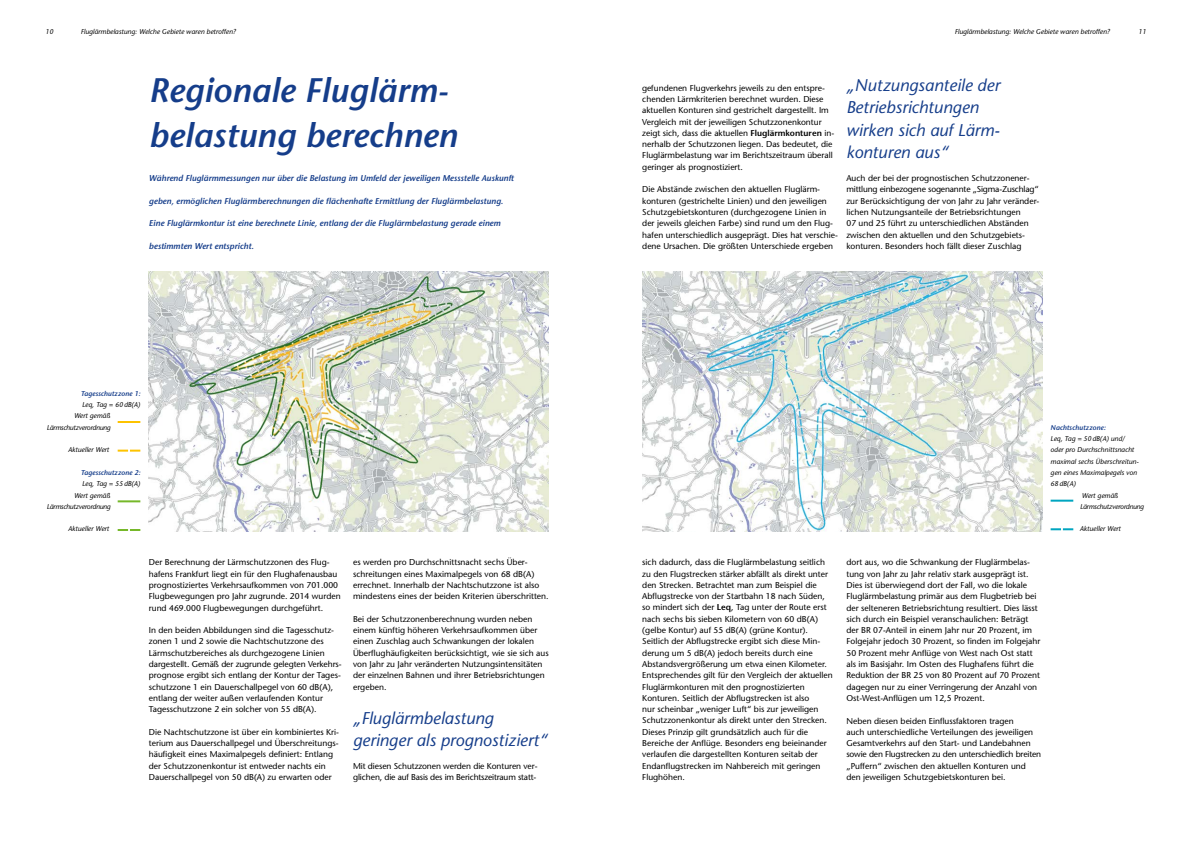
<style>
.page{position:relative;width:1191px;height:842px;background:#fff}
.page>*{position:absolute;margin:0;border:0;box-sizing:border-box;transform-origin:0 0}
.t1{font:italic 600 34px/45.2px "Stone Sans";color:#153d8a}
.t2{font:italic 17px/22.6px "Stone Sans";color:#153d8a}
.t3{font:8.5px/11.3px "Stone Sans";color:#000}
.t4{font:italic 600 8.5px "Stone Sans";color:#153d8a}
.t5{font:italic 7px "Stone Sans";color:#000}
.t6{font:italic 7px "Stone Sans";letter-spacing:-.03em;color:#000}
.t7{font:italic 600 7px "Stone Sans";color:#153d8a}
.s1{font-weight:600}
</style>
<div class="page">
<img style="left:149px;top:271px;width:400px;height:260px">
<img style="left:642px;top:271px;width:400px;height:260px">
<hr style="left:118px;top:421px;width:22px;height:2px;background:#fdc300">
<svg style="left:118px;top:450px;width:22px;height:2px"></svg>
<hr style="left:118px;top:500px;width:22px;height:2px;background:#76b82a">
<svg style="left:118px;top:529px;width:22px;height:2px"></svg>
<hr style="left:1050px;top:500px;width:23px;height:2px;background:#00a5c0">
<svg style="left:1050px;top:528px;width:23px;height:2px"></svg>
<p class="t5" style="left:45px;top:27px;width:10px">10</p>
<p class="t5" style="left:81px;top:27px;width:157px">Fluglärmbelastung: Welche Gebiete waren betroffen?</p>
<p class="t5" style="left:954px;top:27px;width:157px">Fluglärmbelastung: Welche Gebiete waren betroffen?</p>
<p class="t5" style="left:1138px;top:27px;width:10px">11</p>
<h1 class="t1" style="left:149px;top:68px;width:310px">Regionale Fluglärm&shy;belastung berechnen</h1>
<p class="t4" style="left:149px;top:173px;width:366px">Während Fluglärmmessungen nur über die Belastung im Umfeld der jeweiligen Messstelle Auskunft</p>
<p class="t4" style="left:149px;top:196px;width:356px">geben, ermöglichen Fluglärmberechnungen die flächenhafte Ermittlung der Fluglärmbelastung.</p>
<p class="t4" style="left:149px;top:218px;width:353px">Eine Fluglärmkontur ist eine berechnete Linie, entlang der die Fluglärmbelastung gerade einem</p>
<p class="t4" style="left:149px;top:241px;width:106px">bestimmten Wert entspricht.</p>
<p class="t7" style="left:81px;top:389px;width:61px">Tagesschutzzone 1:</p>
<p class="t5" style="left:82px;top:400px;width:60px">Leq, Tag = 60dB(A)</p>
<p class="t5" style="left:74px;top:412px;width:38px">Wert gemäß</p>
<p class="t6" style="left:47px;top:423px;width:65px">Lärmschutzverordnung</p>
<p class="t5" style="left:68px;top:446px;width:43px">Aktueller Wert</p>
<p class="t7" style="left:81px;top:468px;width:61px">Tagesschutzzone 2:</p>
<p class="t5" style="left:82px;top:480px;width:60px">Leq, Tag = 55dB(A)</p>
<p class="t5" style="left:74px;top:491px;width:38px">Wert gemäß</p>
<p class="t6" style="left:47px;top:502px;width:65px">Lärmschutzverordnung</p>
<p class="t5" style="left:68px;top:525px;width:43px">Aktueller Wert</p>
<p class="t3" style="left:149px;top:557px;width:193px">Der Berechnung der Lärmschutzzonen des Flug&shy;hafens Frankfurt liegt ein für den Flughafenausbau prognostiziertes Verkehrsaufkommen von 701.000<br>Flugbewegungen pro Jahr zugrunde. 2014 wurden rund 469.000 Flugbewegungen durchgeführt.</p>
<p class="t3" style="left:149px;top:624px;width:194px">In den beiden Abbildungen sind die Tagesschutz&shy;zonen 1 und 2 sowie die Nachtschutzzone des Lärmschutzbereiches als durchgezogene Linien dargestellt. Gemäß der zugrunde gelegten Verkehrs&shy;prognose ergibt sich entlang der Kontur der Tages&shy;schutzzone 1 ein Dauerschallpegel von 60 dB(A), entlang der weiter außen verlaufenden Kontur Tagesschutzzone 2 ein solcher von 55 dB(A).</p>
<p class="t3" style="left:149px;top:726px;width:192px">Die Nachtschutzzone ist über ein kombiniertes Kri&shy;terium aus Dauerschallpegel und Überschreitungs&shy;häufigkeit eines Maximalpegels definiert: Entlang der Schutzzonenkontur ist entweder nachts ein Dauerschallpegel von 50 dB(A) zu erwarten oder</p>
<p class="t3" style="left:353px;top:557px;width:197px">es werden pro Durchschnittsnacht sechs Über&shy;schreitungen eines Maximalpegels von 68 dB(A) errechnet. Innerhalb der Nachtschutzzone ist also mindestens eines der beiden Kriterien überschritten.</p>
<p class="t3" style="left:353px;top:613px;width:197px">Bei der Schutzzonenberechnung wurden neben einem künftig höheren Verkehrsaufkommen über einen Zuschlag auch Schwankungen der lokalen Überflughäufigkeiten berücksichtigt, wie sie sich aus von Jahr zu Jahr veränderten Nutzungsintensitäten der einzelnen Bahnen und ihrer Betriebsrichtungen ergeben.</p>
<h2 class="t2" style="left:353px;top:706px;width:196px">„Fluglärmbelastung geringer als prognostiziert“</h2>
<p class="t3" style="left:353px;top:760px;width:186px">Mit diesen Schutzzonen werden die Konturen ver&shy;glichen, die auf Basis des im Berichtszeitraum statt-</p>
<p class="t3" style="left:642px;top:82px;width:193px">gefundenen Flugverkehrs jeweils zu den entspre&shy;chenden Lärmkriterien berechnet wurden. Diese aktuellen Konturen sind gestrichelt dargestellt. Im Vergleich mit der jeweiligen Schutzzonenkontur zeigt sich, dass die aktuellen <span class="s1">Fluglärmkonturen</span> in&shy;nerhalb der Schutzzonen liegen. Das bedeutet, die Fluglärmbelastung war im Berichtszeitraum überall geringer als prognostiziert.</p>
<p class="t3" style="left:642px;top:184px;width:197px">Die Abstände zwischen den aktuellen Fluglärm&shy;konturen (gestrichelte Linien) und den jeweiligen Schutzgebietskonturen (durchgezogene Linien in der jeweils gleichen Farbe) sind rund um den Flug&shy;hafen unterschiedlich ausgeprägt. Dies hat verschie&shy;dene Ursachen. Die größten Unterschiede ergeben</p>
<h2 class="t2" style="left:846px;top:73px;width:155px">„Nutzungsanteile der<br>Betriebsrichtungen wirken sich auf Lärm&shy;konturen aus“</h2>
<p class="t3" style="left:846px;top:172px;width:194px">Auch der bei der prognostischen Schutzzonener&shy;mittlung einbezogene sogenannte „Sigma-Zuschlag“ zur Berücksichtigung der von Jahr zu Jahr veränder&shy;lichen Nutzungsanteile der Betriebsrichtungen<br>07 und 25 führt zu unterschiedlichen Abständen zwischen den aktuellen und den Schutzgebiets&shy;konturen. Besonders hoch fällt dieser Zuschlag</p>
<p class="t3" style="left:642px;top:557px;width:192px">sich dadurch, dass die Fluglärmbelastung seitlich zu den Flugstrecken stärker abfällt als direkt unter den Strecken. Betrachtet man zum Beispiel die Abflugstrecke von der Startbahn 18 nach Süden, so mindert sich der <span class="s1">Leq</span>, Tag unter der Route erst nach sechs bis sieben Kilometern von 60 dB(A) (gelbe Kontur) auf 55 dB(A) (grüne Kontur).<br>Seitlich der Abflugstrecke ergibt sich diese Min&shy;derung um 5 dB(A) jedoch bereits durch eine Abstandsvergrößerung um etwa einen Kilometer.<br>Entsprechendes gilt für den Vergleich der aktuellen Fluglärmkonturen mit den prognostizierten Konturen. Seitlich der Abflugstrecken ist also<br>nur scheinbar „weniger Luft“ bis zur jeweiligen Schutzzonenkontur als direkt unter den Strecken.<br>Dieses Prinzip gilt grundsätzlich auch für die Bereiche der Anflüge. Besonders eng beieinander verlaufen die dargestellten Konturen seitab der Endanflugstrecken im Nahbereich mit geringen Flughöhen.</p>
<p class="t7" style="left:1050px;top:423px;width:56px">Nachtschutzzone:</p>
<p class="t5" style="left:1050px;top:434px;width:76px">Leq, Tag = 50dB(A) und/</p>
<p class="t5" style="left:1050px;top:446px;width:85px">oder pro Durchschnittsnacht</p>
<p class="t5" style="left:1050px;top:457px;width:90px">maximal sechs Überschreitun-</p>
<p class="t5" style="left:1050px;top:468px;width:88px">gen eines Maximalpegels von</p>
<p class="t5" style="left:1050px;top:480px;width:27px">68dB(A)</p>
<p class="t5" style="left:1081px;top:491px;width:38px">Wert gemäß</p>
<p class="t6" style="left:1080px;top:502px;width:65px">Lärmschutzverordnung</p>
<p class="t5" style="left:1079px;top:525px;width:43px">Aktueller Wert</p>
<p class="t3" style="left:846px;top:557px;width:195px">dort aus, wo die Schwankung der Fluglärmbelas&shy;tung von Jahr zu Jahr relativ stark ausgeprägt ist.<br>Dies ist überwiegend dort der Fall, wo die lokale Fluglärmbelastung primär aus dem Flugbetrieb bei der selteneren Betriebsrichtung resultiert. Dies lässt sich durch ein Beispiel veranschaulichen: Beträgt der BR 07-Anteil in einem Jahr nur 20 Prozent, im Folgejahr jedoch 30 Prozent, so finden im Folgejahr 50 Prozent mehr Anflüge von West nach Ost statt als im Basisjahr. Im Osten des Flughafens führt die Reduktion der BR 25 von 80 Prozent auf 70 Prozent dagegen nur zu einer Verringerung der Anzahl von Ost-West-Anflügen um 12,5 Prozent.</p>
<p class="t3" style="left:846px;top:715px;width:196px">Neben diesen beiden Einflussfaktoren tragen<br>auch unterschiedliche Verteilungen des jeweiligen Gesamtverkehrs auf den Start- und Landebahnen sowie den Flugstrecken zu den unterschiedlich breiten „Puffern“ zwischen den aktuellen Konturen und den jeweiligen Schutzgebietskonturen bei.</p>
</div>
